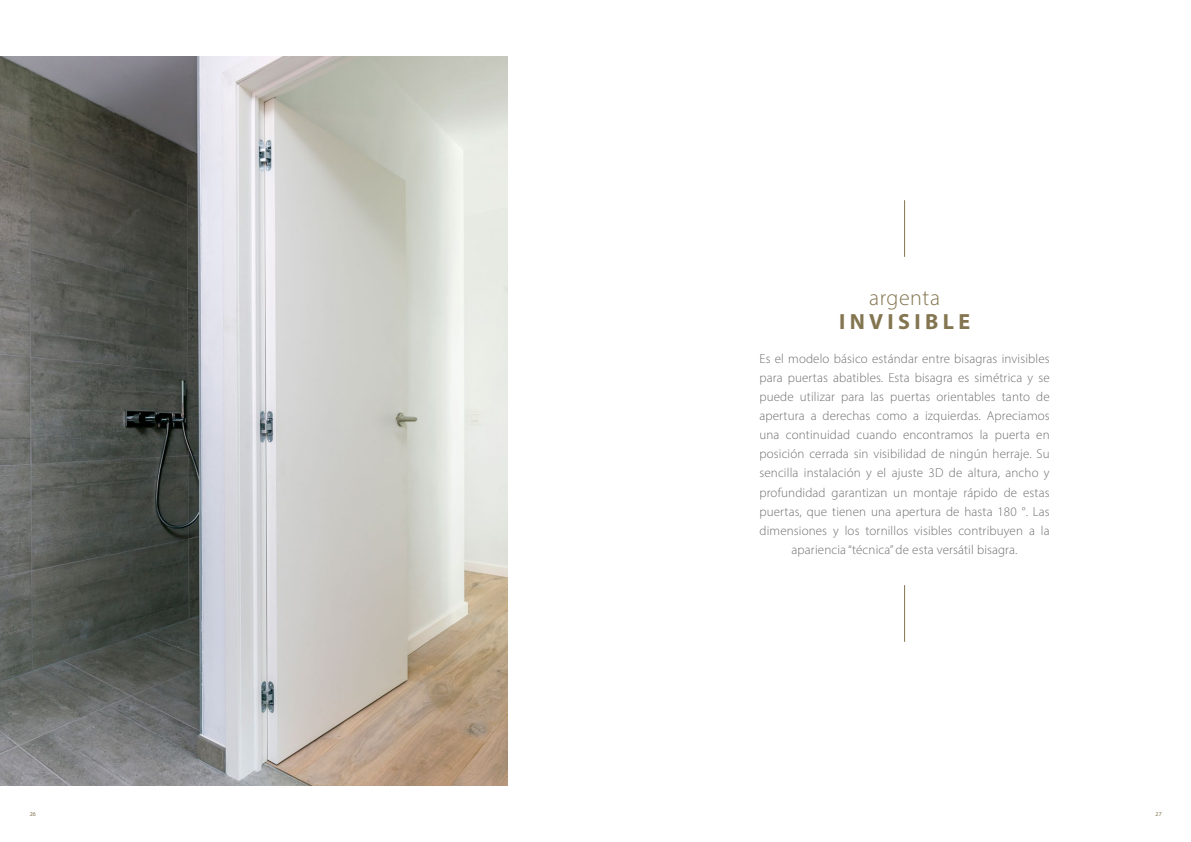
<style>
.page{position:relative;width:1191px;height:842px;background:#fff}
.page>*{position:absolute;margin:0;border:0;box-sizing:border-box;transform-origin:0 0}
.t1{font:700 22px "Myriad Pro";letter-spacing:.2em;color:#837550}
.t2{font:300 22px "Myriad Pro";letter-spacing:.025em;color:#837550}
.t3{font:300 13px/19px "Myriad Pro";letter-spacing:.01em;color:#706f6f;text-align:center}
.t4{font:6px "Myriad Pro";color:#837550}
</style>
<div class="page">
<img style="left:0;top:57px;width:507px;height:728px">
<hr style="left:904px;top:585px;width:1px;height:57px;background:#837550">
<hr style="left:904px;top:200px;width:1px;height:57px;background:#837550">
<h1 class="t2" style="left:869px;top:284px;width:72px">argenta</h1>
<h1 class="t1" style="left:839px;top:307px;width:133px">INVISIBLE</h1>
<p class="t3" style="left:759px;top:349px;width:292px">Es el modelo básico estándar entre bisagras invisibles para puertas abatibles. Esta bisagra es simétrica y se puede utilizar para las puertas orientables tanto de apertura a derechas como a izquierdas. Apreciamos una continuidad cuando encontramos la puerta en posición cerrada sin visibilidad de ningún herraje. Su sencilla instalación y el ajuste 3D de altura, ancho y profundidad garantizan un montaje rápido de estas puertas, que tienen una apertura de hasta 180 °. Las dimensiones y los tornillos visibles contribuyen a la apariencia “técnica” de esta versátil bisagra.</p>
<p class="t4" style="left:30px;top:810px;width:8px">26</p>
<p class="t4" style="left:1155px;top:810px;width:8px">27</p>
</div>
